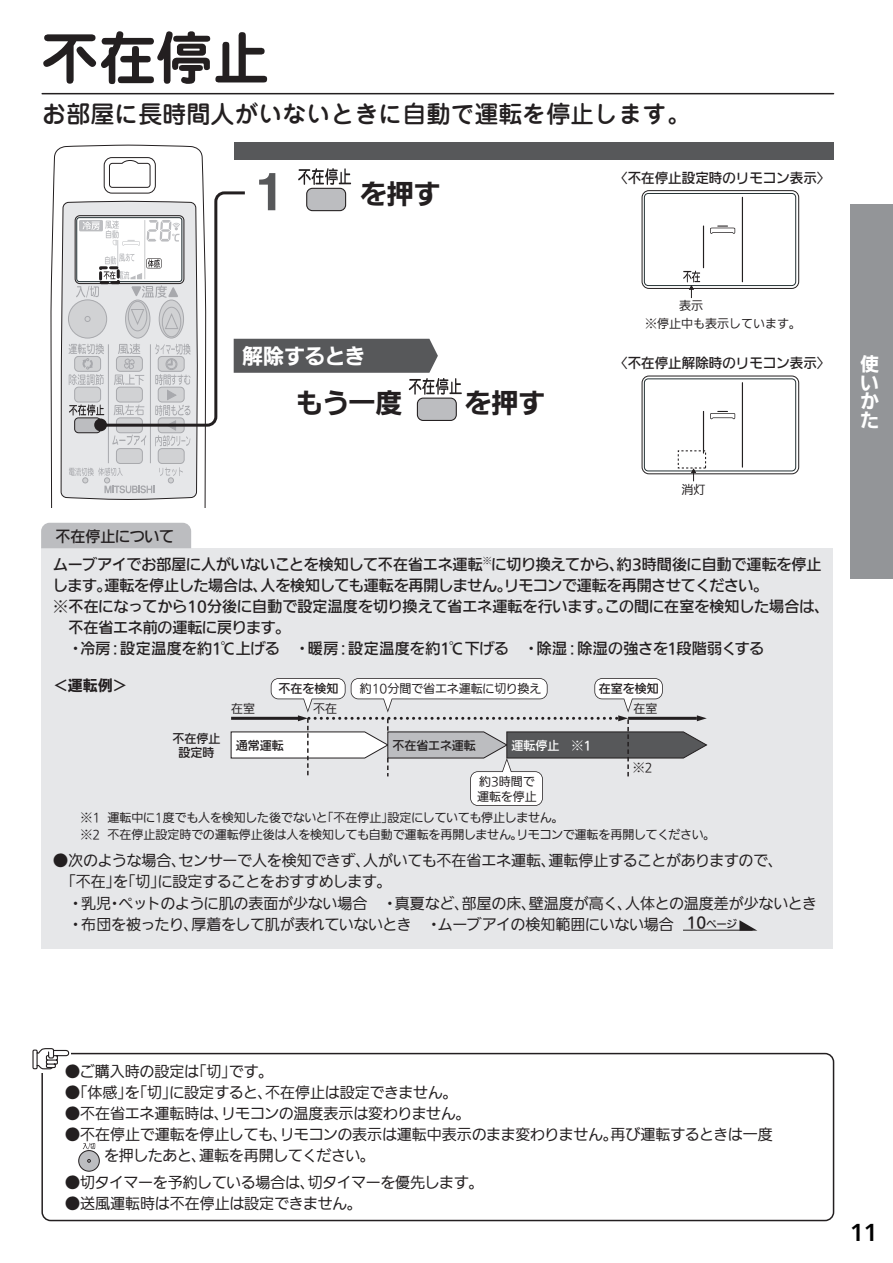
<style>
.page{position:relative;width:893px;height:1263px;background:#fff}
.page>*{position:absolute;margin:0;border:0;box-sizing:border-box;transform-origin:0 0}
.t1{font:57px "Jun 501 Bold 90 pv RKSJ H";color:#231f20}
.t2{font:27px "Iwa UD Go Dsp Pro Bd 90 pv RKSJ H";letter-spacing:-.015em;color:#231f20}
.t3{font:24px "Jun 34 Medium 90 pv RKSJ H";color:#231f20}
.t4{font:21px "Iwa UD Go Dsp Pro Bd 90 pv RKSJ H";letter-spacing:-.015em;color:#fff}
.t5{font:21px "Iwa UD Go Dsp Pro Bd 90 pv RKSJ H";color:#000}
.t6{font:18.9px/18.5px "Iwa UD Go Dsp Pro Bd 90 pv RKSJ H";color:#fff;text-align:justify}
.t7{font:15px/21px "Iwa UD Go Dsp Pro Th 90 pv RKSJ H";letter-spacing:-.015em;color:#231f20}
.t8{font:15px "Iwa UD Go Dsp Pro Md 90 pv RKSJ H";letter-spacing:-.01em;color:#231f20}
.t9{font:15px "Iwa UD Go Dsp Pro Md 90 pv RKSJ H";letter-spacing:.015em;color:#231f20}
.t10{font:15px "Iwa UD Go Dsp Pro Bd 90 pv RKSJ H";color:#231f20}
.t11{font:13.5px "Iwa UD Go Dsp Pro Md 90 pv RKSJ H";color:#231f20}
.t12{font:12px/16.5px "Iwa UD Go Dsp Pro Th 90 pv RKSJ H";letter-spacing:-.015em;color:#231f20}
.t13{font:12px/14.4px "Iwa UD Go Dsp Pro Md 90 pv RKSJ H";color:#231f20;text-align:center}
.t14{font:12px/17.2px "Iwa UD Go Hon Pro Th 90 pv RKSJ H";color:#231f20}
.t15{font:12px "Iwa UD Go Dsp Pro Md 90 pv RKSJ H";color:#fff}
.t16{font:10.5px "Iwa UD Go Dsp Pro Md 90 pv RKSJ H";color:#231f20}
.s1{font-size:15px}
</style>
<div class="page">
<div style="left:850px;top:204px;width:42px;height:374px;background:#939598"></div>
<svg style="left:50px;top:144px;width:156px;height:363px"></svg>
<div style="left:104px;top:157px;width:52px;height:36px;border:1px solid #231f20;border-radius:8px"></div>
<div style="left:641px;top:376px;width:158px;height:98px;border:1px solid #231f20;border-radius:7px"></div>
<div style="left:641px;top:190px;width:158px;height:99px;border:1px solid #231f20;border-radius:7px"></div>
<hr style="left:42px;top:93px;width:791px;height:1px;background:#231f20">
<div style="left:41px;top:1053px;width:793px;height:168px;border:2px solid #231f20;border-radius:8px"></div>
<div style="left:40px;top:1052px;width:31px;height:20px;background:#fff"></div>
<svg style="left:32px;top:1048px;width:38px;height:22px"></svg>
<div style="left:234px;top:143px;width:599px;height:17px;background:#57585a"></div>
<svg style="left:643px;top:193px;width:153px;height:105px"></svg>
<svg style="left:643px;top:378px;width:153px;height:103px"></svg>
<div style="left:41px;top:548px;width:791px;height:401px;background:#e6e7e9"></div>
<div style="left:41px;top:523px;width:150px;height:25px;background:#bcbdc0"></div>
<svg style="left:230px;top:678px;width:477px;height:128px"></svg>
<hr style="left:683px;top:930px;width:69px;height:1px;background:#231f20">
<svg style="left:739px;top:920px;width:18px;height:11px"></svg>
<svg style="left:83px;top:1143px;width:12px;height:6px"></svg>
<div style="left:79px;top:1151px;width:20px;height:20px;background:#bcbdc0;border-radius:50%"></div>
<div style="left:78px;top:1150px;width:21px;height:21px;border:1px solid #231f20;border-radius:50%"></div>
<svg style="left:87px;top:1159px;width:4px;height:3px"></svg>
<svg style="left:61px;top:160px;width:401px;height:340px"></svg>
<h1 class="t1" style="left:42px;top:37px;width:229px">不在停止</h1>
<h3 class="t3" style="left:42px;top:105px;width:650px">お部屋に長時間人がいないときに自動で運転を停止します。</h3>
<h2 class="t2" style="left:360px;top:183px;width:82px">を押す</h2>
<p class="t11" style="left:614px;top:172px;width:218px">〈不在停止設定時のリモコン表示〉</p>
<p class="t8" style="left:55px;top:531px;width:120px">不在停止について</p>
<h3 class="t4" style="left:242px;top:348px;width:125px">解除するとき</h3>
<h2 class="t2" style="left:296px;top:393px;width:250px">もう一度　　 を押す</h2>
<p class="t14" style="left:645px;top:299px;width:158px;text-indent:34px">表示<br>※停止中も表示しています。</p>
<p class="t11" style="left:614px;top:358px;width:218px">〈不在停止解除時のリモコン表示〉</p>
<p class="t14" style="left:681px;top:482px;width:25px">消灯</p>
<p class="t8" style="left:53px;top:559px;width:770px">ムーブアイでお部屋に人がいないことを検知して不在省エネ運転<sup>※</sup>に切り換えてから、約3時間後に自動で運転を停止</p>
<p class="t8" style="left:53px;top:580px;width:717px">します。運転を停止した場合は、人を検知しても運転を再開しません。リモコンで運転を再開させてください。</p>
<p class="t8" style="left:53px;top:601px;width:777px">※不在になってから10分後に自動で設定温度を切り換えて省エネ運転を行います。この間に在室を検知した場合は、</p>
<p class="t8" style="left:68px;top:622px;width:224px">不在省エネ前の運転に戻ります。</p>
<p class="t9" style="left:68px;top:643px;width:697px">・冷房：設定温度を約1℃上げる　・暖房：設定温度を約1℃下げる　・除湿：除湿の強さを1段階弱くする</p>
<p class="t10" style="left:53px;top:680px;width:76px">＜運転例＞</p>
<p class="t13" style="left:278px;top:683px;width:61px">不在を検知</p>
<p class="t12" style="left:360px;top:682px;width:183px">約10分間で省エネ運転に切り換え</p>
<p class="t13" style="left:599px;top:683px;width:61px">在室を検知</p>
<p class="t12" style="left:231px;top:702px;width:25px">在室</p>
<p class="t12" style="left:633px;top:702px;width:25px">在室</p>
<p class="t12" style="left:313px;top:702px;width:25px">不在</p>
<p class="t13" style="left:172px;top:733px;width:50px">不在停止設定時</p>
<p class="t13" style="left:236px;top:739px;width:50px">通常運転</p>
<p class="t13" style="left:392px;top:739px;width:85px">不在省エネ運転</p>
<p class="t15" style="left:511px;top:740px;width:81px">運転停止　※1</p>
<p class="t12" style="left:477px;top:776px;width:61px;line-height:14.4px">約3時間で運転を停止</p>
<p class="t12" style="left:632px;top:761px;width:21px">※2</p>
<p class="t12" style="left:80px;top:811px;width:636px">※1 運転中に1度でも人を検知した後でないと「不在停止」設定にしていても停止しません。<br>※2 不在停止設定時での運転停止後は人を検知しても自動で運転を再開しません。リモコンで運転を再開してください。</p>
<p class="t7" style="left:53px;top:852px;width:731px">●次のような場合、センサーで人を検知できず、人がいても不在省エネ運転、運転停止することがありますので、</p>
<p class="t7" style="left:61px;top:873px;width:332px">「不在」を「切」に設定することをおすすめします。</p>
<p class="t7" style="left:68px;top:895px;width:750px">・乳児・ペットのように肌の表面が少ない場合　・真夏など、部屋の床、壁温度が高く、人体との温度差が少ないとき</p>
<p class="t7" style="left:68px;top:916px;width:607px">・布団を被ったり、厚着をして肌が表れていないとき　・ムーブアイの検知範囲にいない場合</p>
<p class="t16" style="left:686px;top:920px;width:52px"><span class="s1">10</span>ページ</p>
<p class="t6" style="left:860px;top:357px;width:20px">使いかた</p>
<p class="t7" style="left:65px;top:1063px;width:210px">●ご購入時の設定は「切」です。</p>
<p class="t7" style="left:65px;top:1084px;width:394px">●「体感」を「切」に設定すると、不在停止は設定できません。</p>
<p class="t7" style="left:65px;top:1105px;width:407px">●不在省エネ運転時は、リモコンの温度表示は変わりません。</p>
<p class="t7" style="left:80px;top:1126px;width:694px;text-indent:-15px">●不在停止で運転を停止しても、リモコンの表示は運転中表示のまま変わりません。再び運転するときは一度　 を押したあと、運転を再開してください。</p>
<p class="t7" style="left:65px;top:1174px;width:420px">●切タイマーを予約している場合は、切タイマーを優先します。</p>
<p class="t7" style="left:65px;top:1195px;width:299px">●送風運転時は不在停止は設定できません。</p>
<h3 class="t5" style="left:850px;top:1224px;width:29px">11</h3>
</div>
